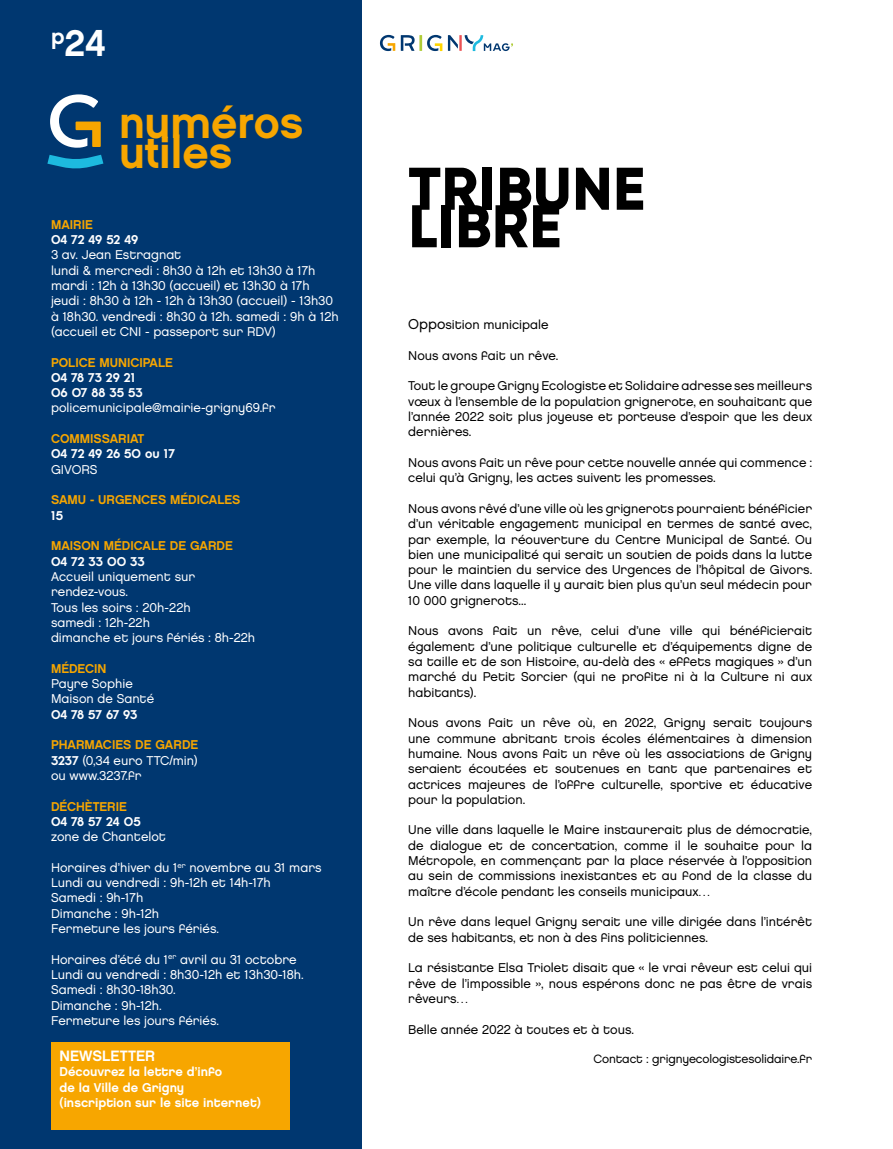
<style>
.page{position:relative;width:893px;height:1149px;background:#fff}
.page>*{position:absolute;margin:0;border:0;box-sizing:border-box;transform-origin:0 0}
.t1{font:800 60px "Gilroy";letter-spacing:.01em;color:#000}
.t2{font:45px "Chalet New York Nineteen Sixty";color:#f7a600}
.t3{font:37.5px "Chalet New York Nineteen Sixty";color:#fff}
.t4{font:15px "Chalet New York Nineteen Eighty";color:#fff}
.t5{font:12.75px/15.3px "Chalet London Nineteen Eighty";color:#000;text-align:justify}
.t6{font:12.75px/15.3px "Chalet London Nineteen Eighty";color:#fff}
.t7{font:12.75px "Chalet New York Nineteen Eighty";color:#f7a600}
.t8{font:12.75px/15.3px "Chalet Tokyo";letter-spacing:-.01em;color:#fff}
.t9{font:12.75px/15.3px "Chalet New York Nineteen Eighty";color:#fff}
.t10{font:12px "Chalet London Nineteen Eighty";letter-spacing:-.01em;color:#000}
.s1{font-family:"Chalet Tokyo"}
.s2{font-size:14.25px}
</style>
<div class="page">
<div style="left:0;top:0;width:361px;height:1148px;background:#003770"></div>
<svg style="left:50px;top:94px;width:51px;height:54px"></svg>
<svg style="left:47px;top:155px;width:56px;height:14px"></svg>
<div style="left:51px;top:1041px;width:238px;height:88px;background:#f7a600"></div>
<svg style="left:401px;top:35px;width:14px;height:16px"></svg>
<hr style="left:419px;top:35px;width:3px;height:16px;background:#afcb37">
<svg style="left:427px;top:35px;width:15px;height:16px"></svg>
<svg style="left:380px;top:35px;width:15px;height:16px"></svg>
<svg style="left:448px;top:35px;width:65px;height:16px"></svg>
<h3 class="t3" style="left:51px;top:20px;width:57px"><sup>p</sup>24</h3>
<h2 class="t2" style="left:119px;top:95px;width:186px">numéros</h2>
<h2 class="t2" style="left:119px;top:125px;width:115px">utiles</h2>
<p class="t7" style="left:51px;top:216px;width:43px">MAIRIE</p>
<p class="t8" style="left:51px;top:232px;width:89px">04 72 49 52 49</p>
<p class="t6" style="left:51px;top:247px;width:289px">3 av. Jean Estragnat<br>lundi &amp; mercredi : 8h30 à 12h et 13h30 à 17h mardi : 12h à 13h30 (accueil) et 13h30 à 17h jeudi : 8h30 à 12h - 12h à 13h30 (accueil) - 13h30 à 18h30. vendredi : 8h30 à 12h. samedi : 9h à 12h (accueil et CNI - passeport sur RDV)</p>
<p class="t7" style="left:51px;top:354px;width:123px">POLICE MUNICIPALE</p>
<p class="t8" style="left:51px;top:369px;width:93px">04 78 73 29 21<br>06 07 88 35 53</p>
<p class="t6" style="left:51px;top:400px;width:226px">policemunicipale@mairie-grigny69.fr</p>
<p class="t7" style="left:51px;top:431px;width:95px">COMMISSARIAT</p>
<p class="t8" style="left:51px;top:446px;width:126px">04 72 49 26 50 ou 17</p>
<p class="t6" style="left:51px;top:461px;width:48px">GIVORS</p>
<p class="t7" style="left:51px;top:492px;width:191px">SAMU - URGENCES MÉDICALES</p>
<p class="t8" style="left:51px;top:507px;width:14px">15</p>
<p class="t7" style="left:51px;top:538px;width:183px">MAISON MÉDICALE DE GARDE</p>
<p class="t8" style="left:51px;top:553px;width:95px">04 72 33 00 33</p>
<p class="t6" style="left:51px;top:568px;width:206px">Accueil uniquement sur rendez-vous.<br>Tous les soirs : 20h-22h<br>samedi : 12h-22h<br>dimanche et jours fériés : 8h-22h</p>
<p class="t7" style="left:51px;top:660px;width:57px">MÉDECIN</p>
<p class="t6" style="left:51px;top:675px;width:105px">Payre Sophie<br>Maison de Santé</p>
<p class="t8" style="left:51px;top:706px;width:88px">04 78 57 67 93</p>
<p class="t7" style="left:51px;top:737px;width:149px">PHARMACIES DE GARDE</p>
<p class="t6" style="left:51px;top:752px;width:148px"><span class="s1">3237</span> (0,34 euro TTC/min) ou www.3237.fr</p>
<p class="t7" style="left:51px;top:798px;width:77px">DÉCHÈTERIE</p>
<p class="t8" style="left:51px;top:813px;width:91px">04 78 57 24 05</p>
<p class="t6" style="left:51px;top:828px;width:117px">zone de Chantelot</p>
<p class="t6" style="left:51px;top:859px;width:272px">Horaires d’hiver du 1<sup>er</sup> novembre au 31 mars<br>Lundi au vendredi : 9h-12h et 14h-17h<br>Samedi : 9h-17h<br>Dimanche : 9h-12h<br>Fermeture les jours fériés.</p>
<p class="t6" style="left:51px;top:951px;width:254px">Horaires d’été du 1<sup>er</sup> avril au 31 octobre<br>Lundi au vendredi : 8h30-12h et 13h30-18h.<br>Samedi : 8h30-18h30.<br>Dimanche : 9h-12h.<br>Fermeture les jours fériés.</p>
<p class="t4" style="left:60px;top:1046px;width:97px">NEWSLETTER</p>
<p class="t9" style="left:60px;top:1063px;width:203px">Découvrez la lettre d’info<br>de la Ville de Grigny<br>(inscription sur le site internet)</p>
<h1 class="t1" style="left:408px;top:151px;width:238px">TRIBUNE</h1>
<h1 class="t1" style="left:408px;top:188px;width:154px">LIBRE</h1>
<p class="t5" style="left:408px;top:317px;width:142px"><span class="s2">Oppo</span>sition municipale</p>
<p class="t5" style="left:408px;top:347px;width:152px">Nous avons fait un rêve.</p>
<p class="t5" style="left:408px;top:378px;width:405px">Tout le groupe Grigny Ecologiste et Solidaire adresse ses meilleurs vœux à l’ensemble de la population grignerote, en souhaitant que l’année 2022 soit plus joyeuse et porteuse d’espoir que les deux dernières.</p>
<p class="t5" style="left:408px;top:454px;width:405px">Nous avons fait un rêve pour cette nouvelle année qui commence : celui qu’à Grigny, les actes suivent les promesses.</p>
<p class="t5" style="left:408px;top:500px;width:405px">Nous avons rêvé d’une ville où les grignerots pourraient bénéficier d’un véritable engagement municipal en termes de santé avec, par exemple, la réouverture du Centre Municipal de Santé. Ou bien une municipalité qui serait un soutien de poids dans la lutte pour le maintien du service des Urgences de l’hôpital de Givors.<br>Une ville dans laquelle il y aurait bien plus qu’un seul médecin pour 10 000 grignerots...</p>
<p class="t5" style="left:408px;top:623px;width:405px">Nous avons fait un rêve, celui d’une ville qui bénéficierait également d’une politique culturelle et d’équipements digne de sa taille et de son Histoire, au-delà des « effets magiques » d’un marché du Petit Sorcier (qui ne profite ni à la Culture ni aux habitants).</p>
<p class="t5" style="left:408px;top:715px;width:405px">Nous avons fait un rêve où, en 2022, Grigny serait toujours une commune abritant trois écoles élémentaires à dimension humaine. Nous avons fait un rêve où les associations de Grigny seraient écoutées et soutenues en tant que partenaires et actrices majeures de l’offre culturelle, sportive et éducative pour la population.</p>
<p class="t5" style="left:408px;top:822px;width:405px">Une ville dans laquelle le Maire instaurerait plus de démocratie, de dialogue et de concertation, comme il le souhaite pour la Métropole, en commençant par la place réservée à l’opposition au sein de commissions inexistantes et au fond de la classe du maître d’école pendant les conseils municipaux…</p>
<p class="t5" style="left:408px;top:913px;width:405px">Un rêve dans lequel Grigny serait une ville dirigée dans l’intérêt de ses habitants, et non à des fins politiciennes.</p>
<p class="t5" style="left:408px;top:959px;width:405px">La résistante Elsa Triolet disait que « le vrai rêveur est celui qui rêve de l’impossible », nous espérons donc ne pas être de vrais rêveurs…</p>
<p class="t5" style="left:408px;top:1021px;width:227px">Belle année 2022 à toutes et à tous.</p>
<p class="t10" style="left:593px;top:1051px;width:220px">Contact : grignyecologistesolidaire.fr</p>
</div>
